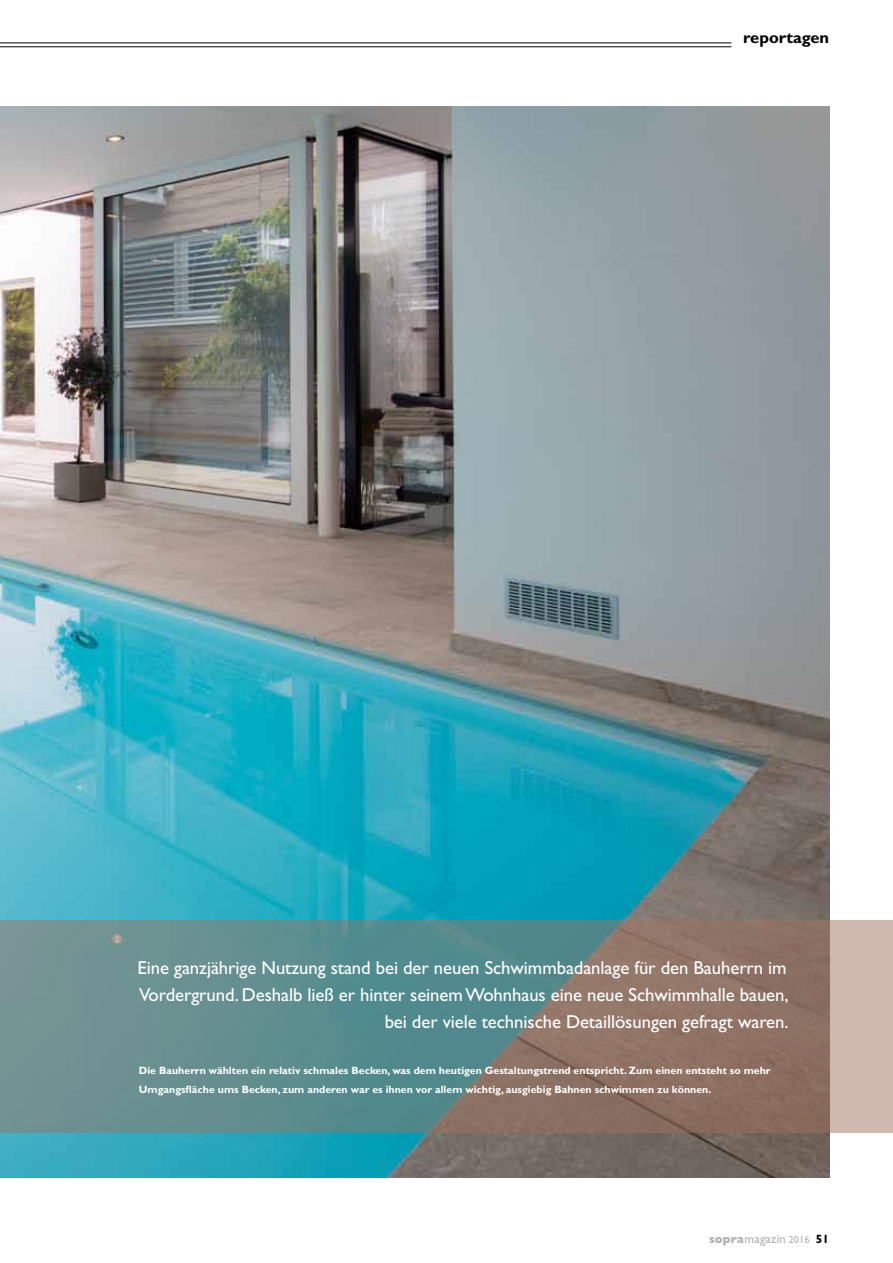
<style>
.page{position:relative;width:893px;height:1263px;background:#fff}
.page>*{position:absolute;margin:0;border:0;box-sizing:border-box;transform-origin:0 0}
.t1{font:18.75px/27px "Gill Sans";letter-spacing:-.005em;color:#fff;text-align:right}
.t2{font:700 16.5px "Gill Sans";color:#000}
.t3{font:12.75px "Gill Sans";color:#b1b3b4}
.t4{font:700 10.65px/18.9px "Gill Sans";color:#fff}
.s1{font-weight:800;font-size:11.25px}
.s2{font-size:10.5px}
.s3{font-weight:700;font-size:12px;color:#000}
</style>
<div class="page">
<hr style="left:0;top:43px;width:731px;height:1px;background:#000">
<hr style="left:0;top:47px;width:731px;height:1px;background:#000">
<img style="left:0;top:106px;width:829px;height:1072px">
<svg style="left:0;top:920px;width:893px;height:213px;background:#758682"></svg>
<h2 class="t2" style="left:743px;top:27px;width:87px">reportagen</h2>
<h1 class="t1" style="left:138px;top:954px;width:652px">Eine ganzjährige Nutzung stand bei der neuen Schwimmbadanlage für den Bauherrn im<br>Vordergrund. Deshalb ließ er hinter seinem Wohnhaus eine neue Schwimmhalle bauen, bei der viele technische Detaillösungen gefragt waren.</h1>
<p class="t4" style="left:139px;top:1061px;width:633px">Die Bauherrn wählten ein relativ schmales Becken, was dem heutigen Gestaltungstrend entspricht. Zum einen entsteht so mehr<br>Umgangsfläche ums Becken, zum anderen war es ihnen vor allem wichtig, ausgiebig Bahnen schwimmen zu können.</p>
<p class="t3" style="left:709px;top:1231px;width:121px"><span class="s1">sopra</span>magazin <span class="s2">2016</span> <span class="s3">51</span></p>
</div>
